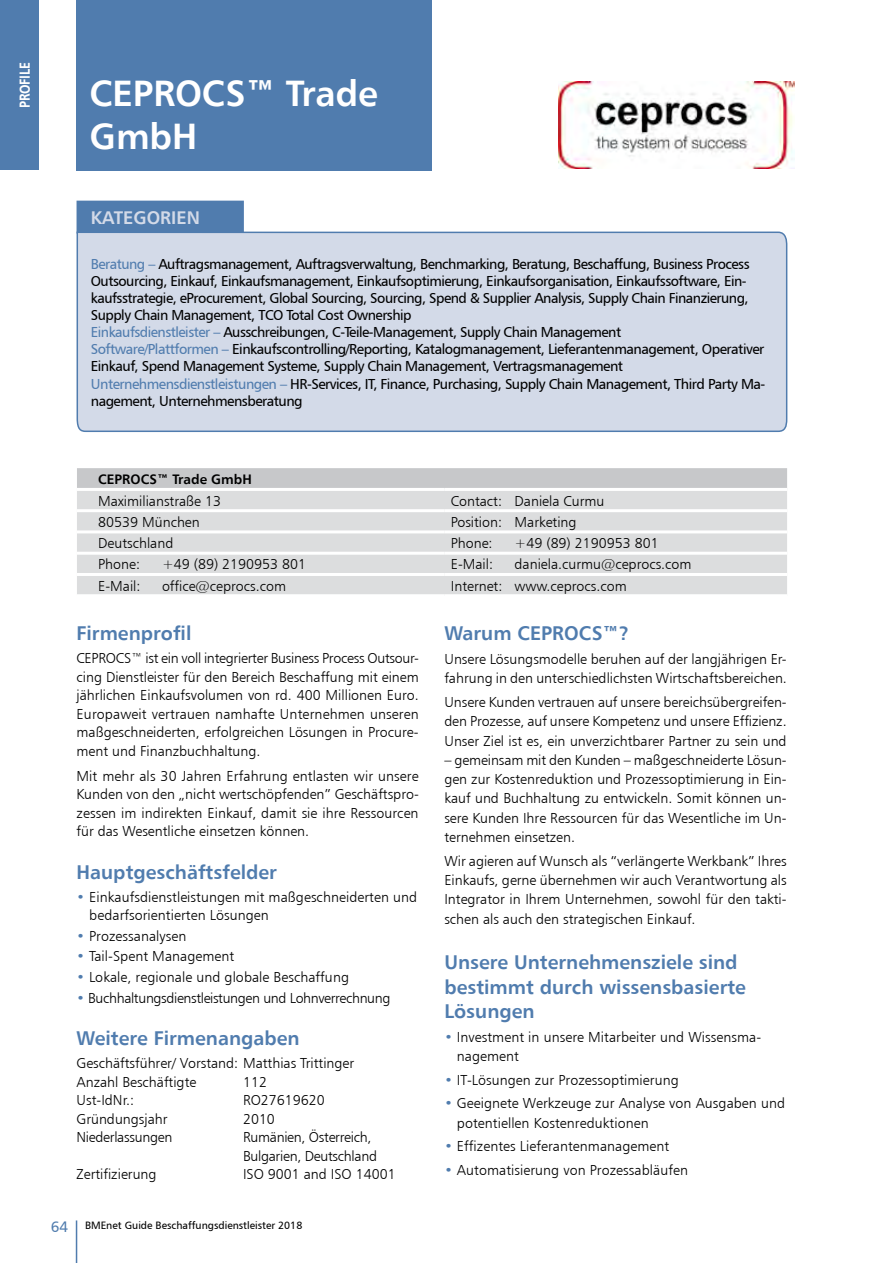
<style>
.page{position:relative;width:893px;height:1263px;background:#fff}
.page>*{position:absolute;margin:0;border:0;box-sizing:border-box;transform-origin:0 0}
.t1{font:700 36px/43.2px "PI Frutiger";letter-spacing:-.005em;color:#fff}
.t2{font:700 19.5px/24.5px "PI Frutiger";color:#507cae}
.t3{font:700 18px "PI Frutiger";color:#d3dae8}
.t4{font:700 15px "PI Frutiger Condensed";letter-spacing:-.01em;color:#fff}
.t5{font:300 14.25px/19.4px "PI Frutiger";color:#000;text-align:justify}
.t6{font:14.25px/17.1px "PI Frutiger";letter-spacing:-.035em;color:#000}
.t7{font:300 14.25px/18.5px "PI Frutiger";letter-spacing:-.02em;color:#000}
.t8{font:300 14.25px "PI Frutiger";letter-spacing:-.025em;color:#000}
.t9{font:700 13.5px "PI Frutiger";color:#000}
.t10{font:10.5px "PI Frutiger";color:#000}
.s1{color:#507cae}
.s2{font-size:15px;color:#507cae}
</style>
<div class="page">
<hr style="left:76px;top:1220px;width:1px;height:43px;background:#507cae">
<div style="left:0;top:0;width:38px;height:170px;background:#507cae"></div>
<div style="left:77px;top:0;width:355px;height:170px;background:#507cae"></div>
<div style="left:77px;top:468px;width:710px;height:20px;background:#c7c8ca"></div>
<div style="left:77px;top:491px;width:710px;height:103px;background:#dcddde"></div>
<hr style="left:77px;top:509px;width:368px;height:3px;background:#fff">
<hr style="left:445px;top:509px;width:342px;height:3px;background:#fff">
<hr style="left:77px;top:530px;width:368px;height:3px;background:#fff">
<hr style="left:445px;top:530px;width:342px;height:3px;background:#fff">
<hr style="left:77px;top:552px;width:368px;height:3px;background:#fff">
<hr style="left:445px;top:552px;width:342px;height:3px;background:#fff">
<hr style="left:77px;top:573px;width:368px;height:3px;background:#fff">
<hr style="left:445px;top:573px;width:342px;height:3px;background:#fff">
<img style="left:558px;top:82px;width:237px;height:87px">
<div style="left:77px;top:201px;width:166px;height:32px;background:#507cae"></div>
<div style="left:76px;top:231px;width:712px;height:201px;background:#d3dae8"></div>
<p class="t4" style="left:16px;top:108px;width:48px;rotate:-90deg">PROFILE</p>
<h1 class="t1" style="left:90px;top:71px;width:290px">CEPROCS™ Trade<br>GmbH</h1>
<p class="t3" style="left:91px;top:206px;width:111px">KATEGORIEN</p>
<p class="t6" style="left:91px;top:255px;width:676px"><span class="s1">Beratung –</span> Auftragsmanagement, Auftragsverwaltung, Benchmarking, Beratung, Beschaffung, Business Process Outsourcing, Einkauf, Einkaufsmanagement, Einkaufsoptimierung, Einkaufsorganisation, Einkaufssoftware, Ein&shy;kaufsstrategie, eProcurement, Global Sourcing, Sourcing, Spend &amp; Supplier Analysis, Supply Chain Finanzierung, Supply Chain Management, TCO Total Cost Ownership<br><span class="s1">Einkaufsdienstleister –</span> Ausschreibungen, C-Teile-Management, Supply Chain Management<br><span class="s1">Software/Plattformen –</span> Einkaufscontrolling/Reporting, Katalogmanagement, Lieferantenmanagement, Operativer Einkauf, Spend Management Systeme, Supply Chain Management, Vertragsmanagement <span class="s1">Unternehmensdienstleistungen –</span> HR-Services, IT, Finance, Purchasing, Supply Chain Management, Third Party Ma&shy;nagement, Unternehmensberatung</p>
<p class="t9" style="left:98px;top:471px;width:155px">CEPROCS™ Trade GmbH</p>
<p class="t5" style="left:98px;top:491px;width:124px">Maximilianstraße 13</p>
<p class="t5" style="left:451px;top:491px;width:155px">Contact: Daniela Curmu</p>
<p class="t5" style="left:98px;top:512px;width:103px">80539 München</p>
<p class="t5" style="left:451px;top:512px;width:127px">Position: Marketing</p>
<p class="t5" style="left:98px;top:533px;width:77px">Deutschland</p>
<p class="t5" style="left:451px;top:533px;width:43px">Phone:</p>
<p class="t5" style="left:515px;top:533px;width:146px">+49 (89) 2190953 801</p>
<p class="t5" style="left:98px;top:554px;width:43px">Phone:</p>
<p class="t5" style="left:162px;top:554px;width:146px">+49 (89) 2190953 801</p>
<p class="t5" style="left:451px;top:554px;width:44px">E-Mail:</p>
<p class="t5" style="left:515px;top:554px;width:178px">daniela.curmu@ceprocs.com</p>
<p class="t5" style="left:98px;top:576px;width:44px">E-Mail:</p>
<p class="t5" style="left:162px;top:576px;width:125px">office@ceprocs.com</p>
<p class="t5" style="left:451px;top:576px;width:177px">Internet: www.ceprocs.com</p>
<h2 class="t2" style="left:77px;top:621px;width:116px">Firmenprofil</h2>
<p class="t5" style="left:77px;top:649px;width:344px;line-height:18.5px">CEPROCS™ ist ein voll integrierter Business Process Outsour&shy;cing Dienstleister für den Bereich Beschaffung mit einem jährlichen Einkaufsvolumen von rd. 400 Millionen Euro.<br>Europaweit vertrauen namhafte Unternehmen unseren maßgeschneiderten, erfolgreichen Lösungen in Procure&shy;ment und Finanzbuchhaltung.</p>
<p class="t5" style="left:77px;top:766px;width:344px;line-height:18.5px">Mit mehr als 30 Jahren Erfahrung entlasten wir unsere Kunden von den „nicht wertschöpfenden” Geschäftspro&shy;zessen im indirekten Einkauf, damit sie ihre Ressourcen für das Wesentliche einsetzen können.</p>
<h2 class="t2" style="left:77px;top:859px;width:202px">Hauptgeschäftsfelder</h2>
<p class="t5" style="left:89px;top:887px;width:329px;line-height:18.5px;text-indent:-13px"><span class="s1">•</span> Einkaufsdienstleistungen mit maßgeschneiderten und bedarfsorientierten Lösungen</p>
<p class="t5" style="left:77px;top:926px;width:111px"><span class="s1">•</span> Prozessanalysen</p>
<p class="t5" style="left:77px;top:946px;width:159px"><span class="s1">•</span> Tail-Spent Management</p>
<p class="t5" style="left:77px;top:967px;width:274px"><span class="s1">•</span> Lokale, regionale und globale Beschaffung</p>
<p class="t8" style="left:77px;top:989px;width:315px"><span class="s1">•</span> Buchhaltungsdienstleistungen und Lohnverrechnung</p>
<h2 class="t2" style="left:77px;top:1026px;width:225px">Weitere Firmenangaben</h2>
<p class="t5" style="left:77px;top:1054px;width:279px;line-height:18.5px">Geschäftsführer/ Vorstand: Matthias Trittinger<br>Anzahl Beschäftigte</p>
<h2 class="t2" style="left:444px;top:621px;width:186px">Warum CEPROCS™?</h2>
<p class="t5" style="left:444px;top:649px;width:344px">Unsere Lösungsmodelle beruhen auf der langjährigen Er&shy;fahrung in den unterschiedlichsten Wirtschaftsbereichen.</p>
<p class="t5" style="left:444px;top:692px;width:344px">Unsere Kunden vertrauen auf unsere bereichsübergreifen&shy;den Prozesse, auf unsere Kompetenz und unsere Effizienz.<br>Unser Ziel ist es, ein unverzichtbarer Partner zu sein und</p>
<p class="t5" style="left:444px;top:750px;width:344px">– gemeinsam mit den Kunden – maßgeschneiderte Lösun&shy;gen zur Kostenreduktion und Prozessoptimierung in Ein&shy;kauf und Buchhaltung zu entwickeln. Somit können un&shy;sere Kunden Ihre Ressourcen für das Wesentliche im Un&shy;ternehmen einsetzen.</p>
<p class="t5" style="left:444px;top:851px;width:344px">Wir agieren auf Wunsch als “verlängerte Werkbank” Ihres Einkaufs, gerne übernehmen wir auch Verantwortung als Integrator in Ihrem Unternehmen, sowohl für den takti&shy;schen als auch den strategischen Einkauf.</p>
<h2 class="t2" style="left:444px;top:950px;width:303px">Unsere Unternehmensziele sind bestimmt durch wissensbasierte<br>Lösungen</h2>
<p class="t5" style="left:457px;top:1027px;width:306px;text-indent:-13px"><span class="s1">•</span> Investment in unsere Mitarbeiter und Wissensma&shy;nagement</p>
<p class="t5" style="left:444px;top:1070px;width:236px"><span class="s1">•</span> IT-Lösungen zur Prozessoptimierung</p>
<p class="t5" style="left:457px;top:1093px;width:330px;text-indent:-13px"><span class="s1">•</span> Geeignete Werkzeuge zur Analyse von Ausgaben und potentiellen Kostenreduktionen</p>
<p class="t5" style="left:444px;top:1136px;width:226px"><span class="s1">•</span> Effizentes Lieferantenmanagement</p>
<p class="t5" style="left:444px;top:1160px;width:245px"><span class="s1">•</span> Automatisierung von Prozessabläufen</p>
<p class="t5" style="left:243px;top:1072px;width:25px">112</p>
<p class="t5" style="left:77px;top:1090px;width:59px">Ust-IdNr.:</p>
<p class="t5" style="left:243px;top:1090px;width:83px">RO27619620</p>
<p class="t5" style="left:77px;top:1109px;width:92px">Gründungsjahr</p>
<p class="t5" style="left:243px;top:1109px;width:33px">2010</p>
<p class="t7" style="left:77px;top:1128px;width:97px">Niederlassungen</p>
<p class="t7" style="left:243px;top:1128px;width:136px">Rumänien, Österreich,<br>Bulgarien, Deutschland</p>
<p class="t5" style="left:77px;top:1164px;width:82px">Zertifizierung</p>
<p class="t5" style="left:243px;top:1164px;width:154px">ISO 9001 and ISO 14001</p>
<p class="t10" style="left:51px;top:1219px;width:253px"><span class="s2">64</span> BMEnet Guide Beschaffungsdienstleister 2018</p>
</div>
